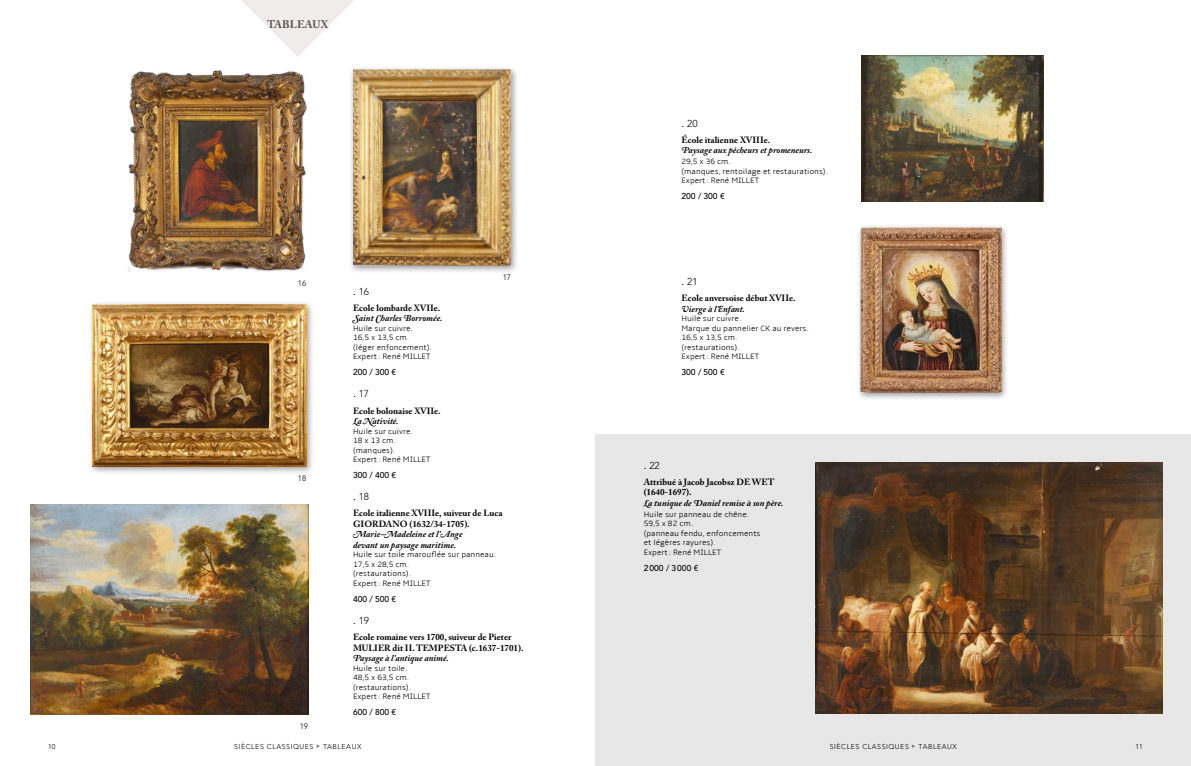
<style>
.page{position:relative;width:1191px;height:766px;background:#fff}
.page>*{position:absolute;margin:0;border:0;box-sizing:border-box;transform-origin:0 0}
.t1{font:700 11px "Adobe Caslon Pro";letter-spacing:.015em;color:#5f524b}
.t2{font:300 10px "Avenir LT";color:#000}
.t3{font:700 9px/10.5px "Adobe Caslon Pro";color:#000}
.t4{font:italic 700 9px/10.5px "Adobe Caslon Pro";color:#000}
.t5{font:500 8.5px "Avenir LT";color:#000}
.t6{font:300 8px/9.5px "Amble";color:#000}
.t7{font:300 8px "Avenir LT";color:#000}
.t8{font:300 7px "Avenir LT";letter-spacing:.08em;color:#000}
.s1{font-weight:400}
</style>
<div class="page">
<div style="left:595px;top:434px;width:596px;height:331px;background:#e8e7e7"></div>
<svg style="left:241px;top:0;width:113px;height:57px"></svg>
<img style="left:128px;top:70px;width:178px;height:201px">
<div style="left:348px;top:65px;width:171px;height:209px;background:#000;opacity:.4"></div>
<img style="left:353px;top:69px;width:158px;height:197px">
<div style="left:88px;top:300px;width:226px;height:174px;background:#000;opacity:.4"></div>
<img style="left:92px;top:305px;width:214px;height:161px">
<img style="left:30px;top:504px;width:278px;height:210px">
<img style="left:861px;top:55px;width:182px;height:147px">
<div style="left:856px;top:223px;width:153px;height:177px;background:#000;opacity:.4"></div>
<img style="left:860px;top:228px;width:141px;height:164px">
<img style="left:815px;top:463px;width:347px;height:250px">
<h1 class="t1" style="left:267px;top:18px;width:63px">tableaux</h1>
<p class="t7" style="left:298px;top:278px;width:10px">16</p>
<p class="t7" style="left:298px;top:473px;width:10px">18</p>
<p class="t7" style="left:300px;top:721px;width:10px">19</p>
<p class="t7" style="left:503px;top:273px;width:10px">17</p>
<p class="t2" style="left:353px;top:285px;width:18px"><span class="s1">.</span> 16</p>
<p class="t3" style="left:353px;top:302px;width:67px">Ecole lombarde XVII</p>
<p class="t3" style="left:434px;top:302px;width:8px">e.</p>
<p class="t4" style="left:353px;top:313px;width:91px">Saint Charles Borromée.</p>
<p class="t6" style="left:353px;top:323px;width:80px">Huile sur cuivre.<br>16,5 x 13,5 cm. (léger enfoncement).<br>Expert : René MILLET</p>
<p class="t5" style="left:353px;top:367px;width:45px">200 / 300 €</p>
<p class="t2" style="left:353px;top:388px;width:18px"><span class="s1">.</span> 17</p>
<p class="t3" style="left:353px;top:405px;width:68px">Ecole bolonaise XVII</p>
<p class="t3" style="left:434px;top:405px;width:8px">e.</p>
<p class="t4" style="left:353px;top:415px;width:47px">La Nativité.</p>
<p class="t6" style="left:353px;top:426px;width:79px">Huile sur cuivre.<br>18 x 13 cm. (manques).<br>Expert : René MILLET</p>
<p class="t5" style="left:353px;top:470px;width:45px">300 / 400 €</p>
<p class="t2" style="left:353px;top:490px;width:18px"><span class="s1">.</span> 18</p>
<p class="t3" style="left:353px;top:508px;width:65px">Ecole italienne XVIII</p>
<p class="t3" style="left:435px;top:508px;width:69px">e, suiveur de Luca</p>
<p class="t3" style="left:353px;top:518px;width:8px">GIOR</p>
<p class="t3" style="left:379px;top:518px;width:16px">DANO</p>
<p class="t3" style="left:409px;top:518px;width:62px">(1632/34-1705).</p>
<p class="t4" style="left:353px;top:529px;width:111px">Marie-Madeleine et l’Ange devant un paysage maritime.</p>
<p class="t6" style="left:353px;top:550px;width:145px">Huile sur toile marouflée sur panneau.<br>17,5 x 28,5 cm.<br>(restaurations).<br>Expert : René MILLET</p>
<p class="t5" style="left:353px;top:593px;width:45px">400 / 500 €</p>
<p class="t2" style="left:353px;top:614px;width:18px"><span class="s1">.</span> 19</p>
<p class="t3" style="left:353px;top:631px;width:160px">Ecole romaine vers 1700, suiveur de Pieter<br>MULI</p>
<p class="t3" style="left:378px;top:642px;width:79px">ER dit IL TEMPESTA</p>
<p class="t3" style="left:469px;top:642px;width:56px">(c.1637-1701).</p>
<p class="t4" style="left:353px;top:652px;width:97px">Paysage à l’antique animé.</p>
<p class="t6" style="left:353px;top:663px;width:79px">Huile sur toile.<br>48,5 x 63,5 cm. (restaurations).<br>Expert : René MILLET</p>
<p class="t5" style="left:353px;top:707px;width:45px">600 / 800 €</p>
<p class="t2" style="left:681px;top:117px;width:18px"><span class="s1">.</span> 20</p>
<p class="t3" style="left:681px;top:134px;width:65px">École italienne XVIII</p>
<p class="t3" style="left:763px;top:134px;width:8px">e.</p>
<p class="t4" style="left:681px;top:145px;width:132px">Paysage aux pêcheurs et promeneurs.</p>
<p class="t6" style="left:681px;top:157px;width:148px">29,5 x 36 cm.<br>(manques, rentoilage et restaurations).<br>Expert : René MILLET</p>
<p class="t5" style="left:681px;top:191px;width:45px">200 / 300 €</p>
<p class="t2" style="left:681px;top:275px;width:18px"><span class="s1">.</span> 21</p>
<p class="t3" style="left:681px;top:292px;width:94px">Ecole anversoise début XVII</p>
<p class="t3" style="left:789px;top:292px;width:8px">e.</p>
<p class="t4" style="left:681px;top:303px;width:65px">Vierge à l’Enfant.</p>
<p class="t6" style="left:681px;top:314px;width:129px">Huile sur cuivre.<br>Marque du pannelier CK au revers.<br>16,5 x 13,5 cm.<br>(restaurations).<br>Expert : René MILLET</p>
<p class="t5" style="left:681px;top:367px;width:45px">300 / 500 €</p>
<p class="t2" style="left:643px;top:459px;width:18px"><span class="s1">.</span> 22</p>
<p class="t3" style="left:643px;top:476px;width:132px">Attribué à Jacob Jacobsz DE WET (1640-1697).</p>
<p class="t4" style="left:643px;top:497px;width:141px">La tunique de Daniel remise à son père.</p>
<p class="t6" style="left:643px;top:509px;width:118px">Huile sur panneau de chêne.<br>59,5 x 82 cm.<br>(panneau fendu, enfoncements et légères rayures).<br>Expert : René MILLET</p>
<p class="t5" style="left:643px;top:562px;width:56px">2000 / 3000 €</p>
<p class="t8" style="left:48px;top:741px;width:9px">10</p>
<p class="t8" style="left:234px;top:742px;width:81px">SIÈCLES CLASSIQUES</p>
<p class="t8" style="left:323px;top:742px;width:20px">TABLEAU</p>
<p class="t8" style="left:357px;top:742px;width:6px">X</p>
<p class="t8" style="left:829px;top:742px;width:81px">SIÈCLES CLASSIQUES</p>
<p class="t8" style="left:918px;top:742px;width:20px">TABLEAU</p>
<p class="t8" style="left:952px;top:742px;width:6px">X</p>
<p class="t8" style="left:1135px;top:741px;width:9px">11</p>
</div>
